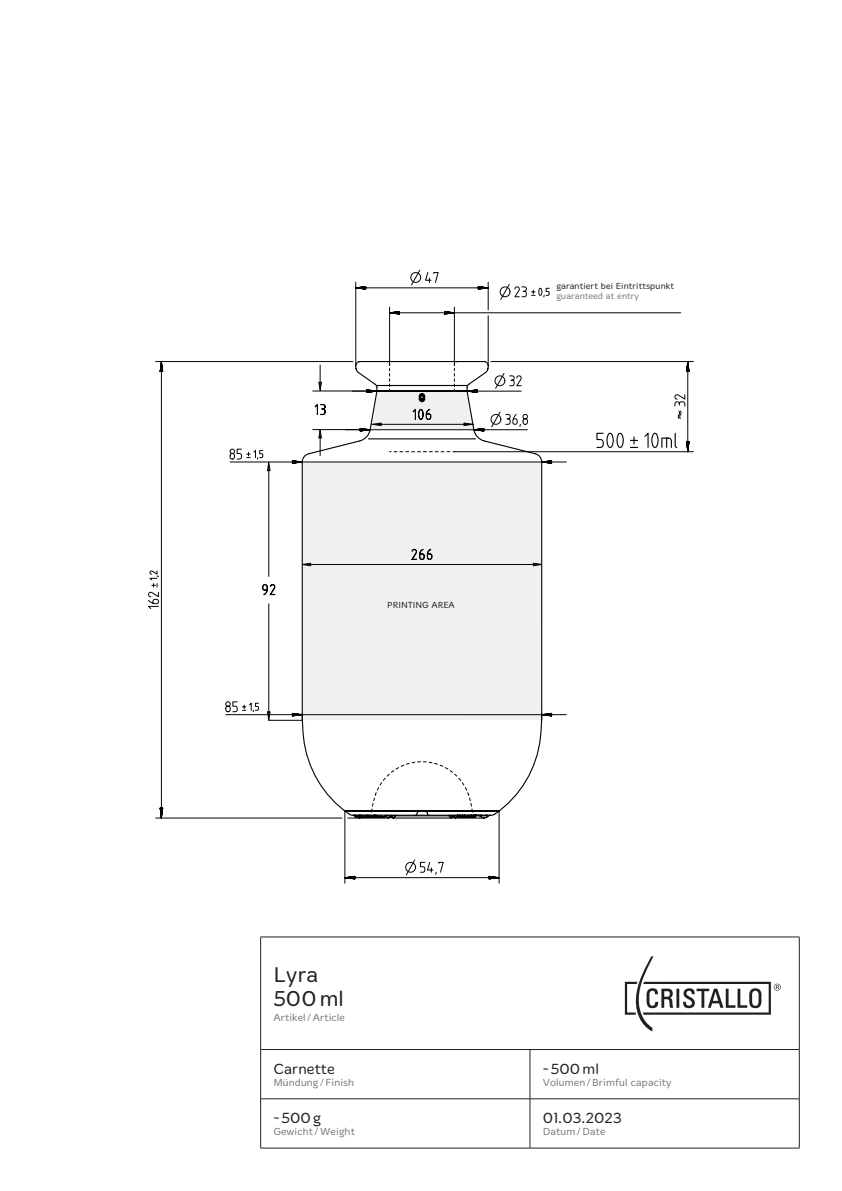
<style>
.page{position:relative;width:842px;height:1191px;background:#fff}
.page>*{position:absolute;margin:0;border:0;box-sizing:border-box;transform-origin:0 0}
.textsize_1___black___left{font:300 22px/24px "Merge";letter-spacing:.01em;color:#231f20}
.textsize_2___black___left{font:300 15px "Merge";letter-spacing:.01em;color:#231f20}
.textsize_3___gray___left{font:300 10.5px "Merge";letter-spacing:.01em;color:#76787b}
.textsize_3___black__german____center{font:300 9px "Merge";letter-spacing:.01em;color:#231f20}
.textsize_3___gray__english____center{font:300 9px "Merge";letter-spacing:.01em;color:#76787b}
</style>
<div class="page">
<hr style="left:799px;top:937px;width:1px;height:112px;background:#231f20">
<hr style="left:261px;top:1049px;width:269px;height:1px;background:#231f20">
<hr style="left:530px;top:1049px;width:269px;height:1px;background:#231f20">
<hr style="left:530px;top:1049px;width:1px;height:49px;background:#231f20">
<hr style="left:799px;top:1049px;width:1px;height:49px;background:#231f20">
<hr style="left:530px;top:1099px;width:1px;height:48px;background:#231f20">
<hr style="left:799px;top:1099px;width:1px;height:48px;background:#231f20">
<hr style="left:260px;top:936px;width:270px;height:1px;background:#231f20">
<hr style="left:260px;top:937px;width:1px;height:112px;background:#231f20">
<hr style="left:530px;top:936px;width:269px;height:1px;background:#231f20">
<hr style="left:260px;top:1049px;width:1px;height:49px;background:#231f20">
<hr style="left:260px;top:1098px;width:1px;height:49px;background:#231f20">
<hr style="left:260px;top:1147px;width:270px;height:1px;background:#231f20">
<hr style="left:530px;top:1147px;width:269px;height:1px;background:#231f20">
<hr style="left:261px;top:1098px;width:269px;height:1px;background:#231f20">
<hr style="left:530px;top:1098px;width:269px;height:1px;background:#231f20">
<svg style="left:625px;top:956px;width:156px;height:75px"></svg>
<svg style="left:225px;top:269px;width:469px;height:614px"></svg>
<svg style="left:148px;top:286px;width:533px;height:532px"></svg>
<svg style="left:300px;top:563px;width:11px;height:3px"></svg>
<svg style="left:533px;top:563px;width:11px;height:3px"></svg>
<hr style="left:311px;top:564px;width:222px;height:1px;background:#040503">
<svg style="left:267px;top:460px;width:3px;height:11px"></svg>
<svg style="left:267px;top:711px;width:3px;height:11px"></svg>
<hr style="left:269px;top:471px;width:1px;height:105px;background:#040503">
<svg style="left:318px;top:427px;width:4px;height:29px"></svg>
<svg style="left:318px;top:365px;width:4px;height:28px"></svg>
<hr style="left:269px;top:603px;width:1px;height:108px;background:#040503">
<hr style="left:269px;top:720px;width:33px;height:1px;background:#040503">
<svg style="left:411px;top:549px;width:21px;height:11px"></svg>
<svg style="left:315px;top:404px;width:10px;height:11px"></svg>
<svg style="left:262px;top:584px;width:13px;height:11px"></svg>
<svg style="left:371px;top:391px;width:103px;height:39px"></svg>
<hr style="left:371px;top:424px;width:103px;height:1px;background:#040503">
<hr style="left:313px;top:429px;width:58px;height:1px;background:#040503">
<hr style="left:313px;top:391px;width:58px;height:1px;background:#040503">
<p class="textsize_3___black__german____center" style="left:556px;top:281px;width:119px">garantiert bei Eintrittspunkt</p>
<p class="textsize_3___gray__english____center" style="left:556px;top:291px;width:84px">guaranteed at entry</p>
<p class="textsize_3___black__german____center" style="left:387px;top:600px;width:69px">PRINTING AREA</p>
<p class="textsize_1___black___left" style="left:273px;top:962px;width:72px">Lyra<br>500 ml</p>
<p class="textsize_3___gray___left" style="left:273px;top:1011px;width:73px">Artikel/Article</p>
<p class="textsize_2___black___left" style="left:273px;top:1059px;width:63px">Carnette</p>
<p class="textsize_3___gray___left" style="left:273px;top:1076px;width:82px">Mündung / Finish</p>
<p class="textsize_2___black___left" style="left:273px;top:1109px;width:49px">˜500g</p>
<p class="textsize_3___gray___left" style="left:273px;top:1125px;width:83px">Gewicht /Weight</p>
<p class="textsize_2___black___left" style="left:543px;top:1059px;width:58px">˜ 500 ml</p>
<p class="textsize_3___gray___left" style="left:543px;top:1076px;width:130px">Volumen /Brimful capacity</p>
<p class="textsize_2___black___left" style="left:543px;top:1109px;width:81px">01.03.2023</p>
<p class="textsize_3___gray___left" style="left:543px;top:1125px;width:64px">Datum /Date</p>
</div>
